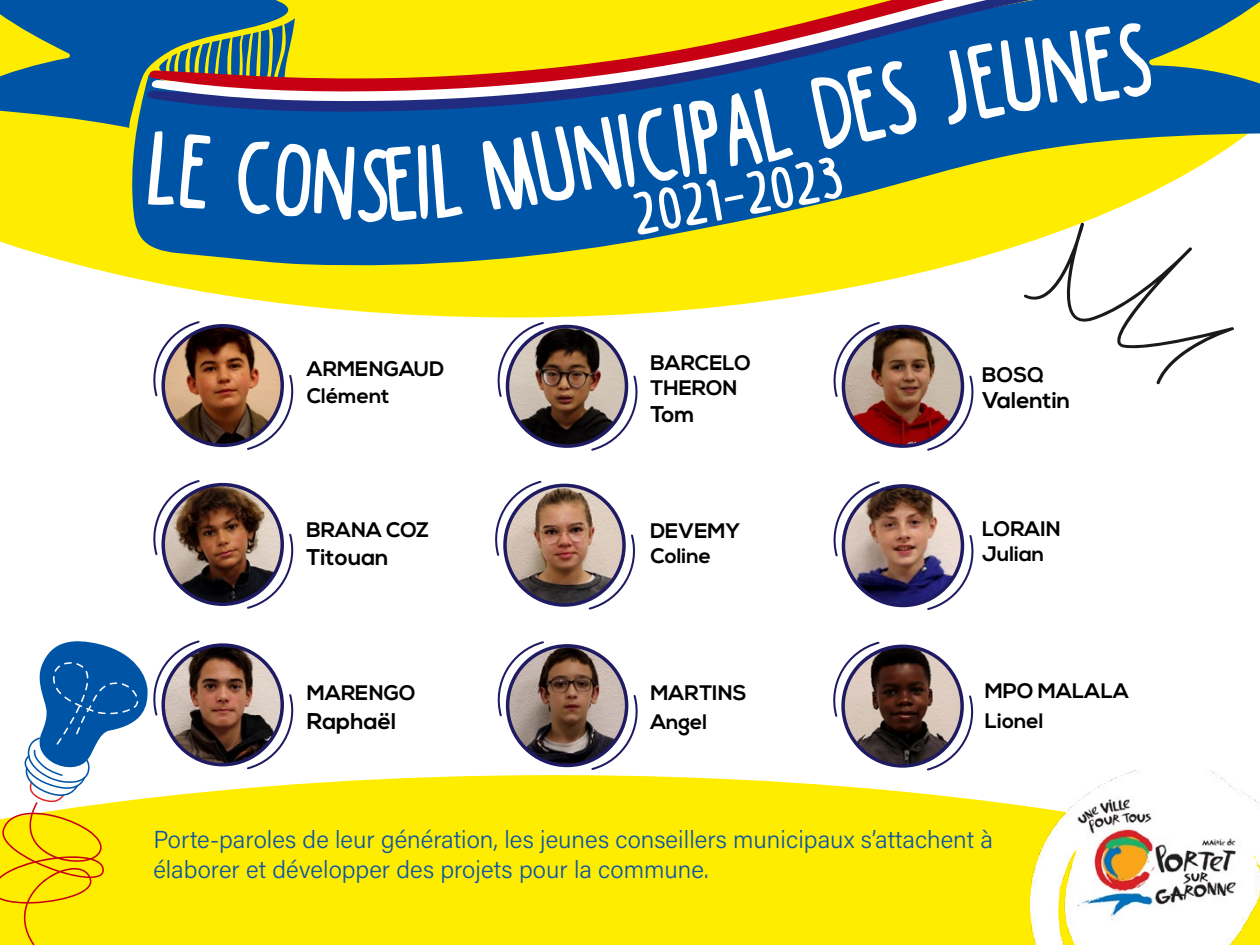
<style>
.page{position:relative;width:1260px;height:945px;background:#fff}
.page>*{position:absolute;margin:0;border:0;box-sizing:border-box;transform-origin:0 0}
.t1{font:700 103.95px "Black Coffee";color:#fff;scale:.91 1}
.t2{font:700 59.85px "Black Coffee";color:#fff;scale:1.05 1}
.t3{font:24.5px/29.4px "Acumin Variable Concept";color:#0e55a2}
.t4{font:700 22.75px "Nexa";color:#000}
.t5{font:700 21px/25.2px "Nexa";color:#000}
</style>
<div class="page">
<img style="left:95px;top:269px;width:841px;height:48px">
<div style="left:201px;top:775px;width:823px;height:170px;background:#ffed00"></div>
<img style="left:166px;top:326px;width:116px;height:119px">
<div style="left:161px;top:324px;width:123px;height:123px;border:4px solid #1f1b62;border-radius:50%"></div>
<svg style="left:153px;top:321px;width:48px;height:77px"></svg>
<svg style="left:245px;top:373px;width:49px;height:77px"></svg>
<img style="left:507px;top:327px;width:120px;height:119px;border-radius:60px">
<div style="left:506px;top:325px;width:122px;height:123px;border:4px solid #1f1b62;border-radius:50%"></div>
<svg style="left:497px;top:322px;width:48px;height:77px"></svg>
<svg style="left:590px;top:374px;width:48px;height:77px"></svg>
<img style="left:843px;top:327px;width:119px;height:119px;border-radius:60px">
<div style="left:842px;top:325px;width:122px;height:123px;border:4px solid #1f1b62;border-radius:50%"></div>
<svg style="left:833px;top:322px;width:48px;height:77px"></svg>
<svg style="left:926px;top:374px;width:48px;height:77px"></svg>
<img style="left:163px;top:485px;width:119px;height:119px;border-radius:60px">
<div style="left:161px;top:483px;width:123px;height:123px;border:4px solid #1f1b62;border-radius:50%"></div>
<svg style="left:153px;top:480px;width:48px;height:77px"></svg>
<svg style="left:245px;top:532px;width:49px;height:77px"></svg>
<img style="left:505px;top:485px;width:119px;height:120px;border-radius:60px">
<div style="left:503px;top:484px;width:123px;height:123px;border:4px solid #1f1b62;border-radius:50%"></div>
<svg style="left:495px;top:480px;width:48px;height:77px"></svg>
<svg style="left:587px;top:533px;width:48px;height:77px"></svg>
<img style="left:843px;top:486px;width:119px;height:119px">
<div style="left:842px;top:484px;width:122px;height:123px;border:4px solid #1f1b62;border-radius:50%"></div>
<svg style="left:833px;top:481px;width:48px;height:77px"></svg>
<svg style="left:926px;top:533px;width:48px;height:77px"></svg>
<img style="left:508px;top:646px;width:119px;height:119px;border-radius:60px">
<div style="left:506px;top:644px;width:122px;height:123px;border:4px solid #1f1b62;border-radius:50%"></div>
<svg style="left:497px;top:641px;width:49px;height:77px"></svg>
<svg style="left:590px;top:693px;width:48px;height:77px"></svg>
<img style="left:163px;top:645px;width:119px;height:120px;border-radius:60px">
<div style="left:161px;top:643px;width:123px;height:123px;border:4px solid #1f1b62;border-radius:50%"></div>
<svg style="left:245px;top:693px;width:49px;height:77px"></svg>
<img style="left:843px;top:646px;width:119px;height:120px;border-radius:60px">
<div style="left:841px;top:645px;width:123px;height:123px;border:4px solid #1f1b62;border-radius:50%"></div>
<svg style="left:833px;top:641px;width:48px;height:77px"></svg>
<svg style="left:925px;top:694px;width:49px;height:77px"></svg>
<svg style="left:0;top:0;width:1260px;height:269px;fill:#0054a6"></svg>
<svg style="left:145px;top:0;width:1115px;height:113px;fill:#0054a6"></svg>
<svg style="left:149px;top:92px;width:1111px;height:10px;fill:#0054a6"></svg>
<svg style="left:146px;top:0;width:1114px;height:92px"></svg>
<svg style="left:0;top:640px;width:201px;height:305px"></svg>
<svg style="left:1024px;top:223px;width:210px;height:161px"></svg>
<img style="left:1024px;top:771px;width:236px;height:174px">
<div style="left:148px;top:131px;width:64px;height:79px;background:#0054a6"></div>
<div style="left:385px;top:143px;width:78px;height:79px;background:#0054a6"></div>
<div style="left:480px;top:125px;width:98px;height:89px;background:#0054a6"></div>
<div style="left:936px;top:43px;width:69px;height:82px;background:#0054a6"></div>
<svg style="left:630px;top:190px;width:29px;height:45px"></svg>
<svg style="left:816px;top:156px;width:28px;height:45px"></svg>
<h1 class="t1" style="left:241px;top:114px;width:172px;rotate:4deg">Cons</h1>
<h1 class="t1" style="left:748px;top:66px;width:174px;rotate:-12deg">l des</h1>
<h1 class="t1" style="left:567px;top:98px;width:205px;rotate:-10deg">nicipa</h1>
<h2 class="t2" style="left:654px;top:174px;width:156px;rotate:-10deg">021-202</h2>
<h1 class="t1" style="left:996px;top:17px;width:164px;rotate:-8deg">unes</h1>
<p class="t5" style="left:650px;top:351px;width:102px">BARCELO<br>THERON</p>
<p class="t4" style="left:650px;top:401px;width:46px">Tom</p>
<p class="t5" style="left:307px;top:357px;width:139px;line-height:26.2px">ARMENGAUD<br>Clément</p>
<p class="t5" style="left:982px;top:363px;width:63px">BOSQ</p>
<p class="t4" style="left:982px;top:387px;width:90px">Valentin</p>
<p class="t5" style="left:307px;top:518px;width:124px">BRANA COZ</p>
<p class="t4" style="left:307px;top:544px;width:84px">Titouan</p>
<p class="t5" style="left:307px;top:681px;width:110px">MARENGO</p>
<p class="t4" style="left:307px;top:708px;width:91px">Raphaël</p>
<p class="t5" style="left:650px;top:519px;width:91px">DEVEMY<br>Coline</p>
<p class="t5" style="left:982px;top:517px;width:80px">LORAIN<br>Julian</p>
<p class="t5" style="left:650px;top:678px;width:98px;line-height:29.8px">MARTINS<br>Angel</p>
<p class="t5" style="left:985px;top:677px;width:145px;line-height:29.8px">MPO MALALA<br>Lionel</p>
<p class="t3" style="left:153px;top:824px;width:841px">Porte-paroles de leur génération, les jeunes conseillers municipaux s’attachent à élaborer et développer des projets pour la commune.</p>
</div>
